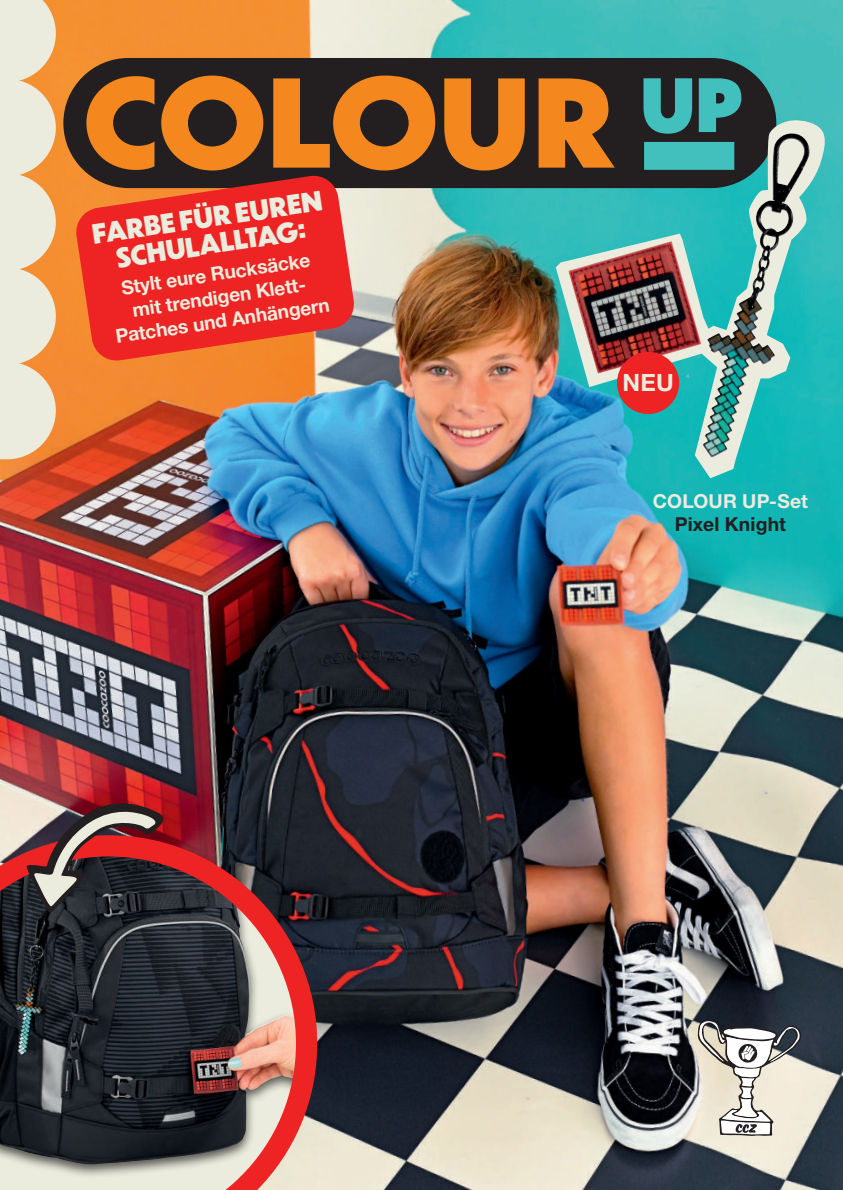
<style>
.page{position:relative;width:843px;height:1190px;background:#fff}
.page>*{position:absolute;margin:0;border:0;box-sizing:border-box;transform-origin:0 0}
.t1{font:800 26.25px/26.9px "Dunbar Tall";color:#ebecdd;text-align:center}
.t2{font:700 23.8px "Helvetica Neue LTW1 G";color:#ebecdd}
.t3{font:700 19.25px/23.6px "Helvetica Neue LTW1 G";letter-spacing:.005em;color:#ebecdd;text-align:center}
.t4{font:700 19.25px "Helvetica Neue LTW1 G";letter-spacing:.01em;color:#231f20}
</style>
<div class="page">
<img style="left:0;top:0;width:842px;height:1190px">
<div style="left:63px;top:58px;width:713px;height:130px;background:#231f20;border-radius:65px"></div>
<svg style="left:86px;top:76px;width:523px;height:94px;fill:#f5871f"></svg>
<svg style="left:643px;top:78px;width:99px;height:37px"></svg>
<svg style="left:555px;top:115px;width:273px;height:363px;background:#429f9f"></svg>
<img style="left:701px;top:143px;width:74px;height:315px">
<img style="left:568px;top:241px;width:133px;height:133px">
<div style="left:617px;top:352px;width:62px;height:62px;background:#ee2323;border-radius:50%"></div>
<svg style="left:0;top:835px;width:317px;height:355px;background:#5f4a4b"></svg>
<svg style="left:26px;top:796px;width:143px;height:117px;background:#74484a"></svg>
<svg style="left:74px;top:174px;width:281px;height:188px;background:#e1392c"></svg>
<svg style="left:697px;top:1018px;width:104px;height:118px"></svg>
<svg style="left:0;top:0;width:56px;height:459px;background:#ecdcc1"></svg>
<h1 class="t1" style="left:90px;top:219px;width:233px;rotate:-8deg">FARBE FÜR EUREN<br>SCHULALLTAG:</h1>
<p class="t3" style="left:108px;top:277px;width:217px;rotate:-8deg">Stylt eure Rucksäcke mit trendigen Klett-<br>Patches und Anhängern</p>
<p class="t2" style="left:622px;top:368px;width:53px">NEU</p>
<p class="t3" style="left:652px;top:489px;width:157px">COLOUR UP-Set</p>
<p class="t4" style="left:675px;top:512px;width:112px">Pixel Knight</p>
</div>
